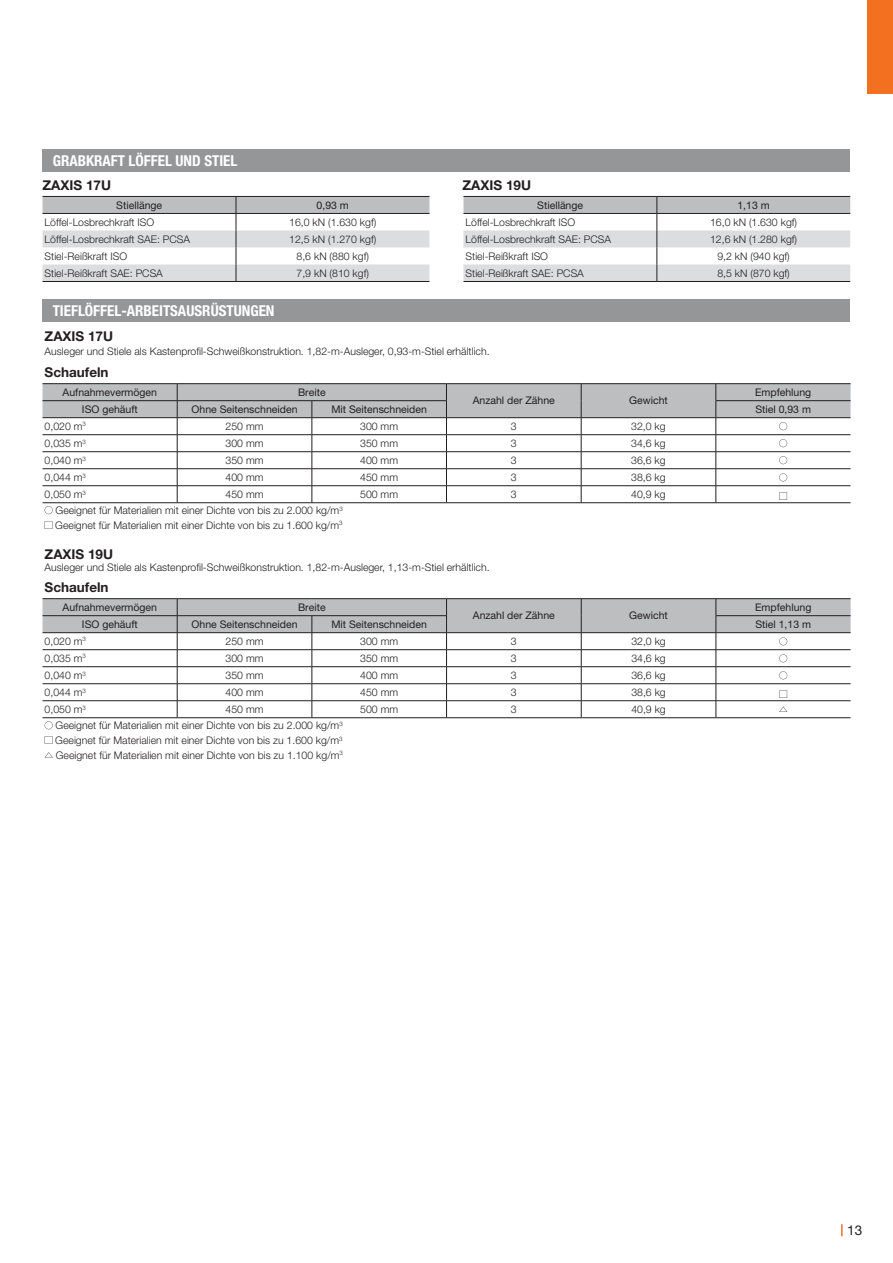
<style>
.page{position:relative;width:893px;height:1263px;background:#fff}
.page>*{position:absolute;margin:0;border:0;box-sizing:border-box;transform-origin:0 0}
.t1{font:700 condensed 15px "Helvetica Neue LT Pro";color:#fff}
.t2{font:700 13.5px "Helvetica Neue LT Pro";color:#231f20}
.t3{font:13.5px "Helvetica Neue LT Pro";color:#231f20}
.t4{font:300 10.5px/14.9px "Helvetica Neue LT Pro";color:#231f20}
.t5{font:10.5px "Helvetica Neue LT Pro";color:#231f20}
</style>
<div class="page">
<div style="left:867px;top:0;width:26px;height:94px;background:#f37021"></div>
<svg style="left:841px;top:1224px;width:2px;height:12px"></svg>
<div style="left:43px;top:149px;width:807px;height:23px;background:#949698"></div>
<svg style="left:43px;top:196px;width:807px;height:85px"></svg>
<hr style="left:43px;top:196px;width:193px;height:1px;background:#231f20">
<hr style="left:236px;top:196px;width:193px;height:1px;background:#231f20">
<hr style="left:463px;top:196px;width:194px;height:1px;background:#231f20">
<hr style="left:657px;top:196px;width:193px;height:1px;background:#231f20">
<hr style="left:43px;top:281px;width:193px;height:1px;background:#231f20">
<hr style="left:236px;top:281px;width:193px;height:1px;background:#231f20">
<hr style="left:463px;top:281px;width:194px;height:1px;background:#231f20">
<hr style="left:657px;top:281px;width:193px;height:1px;background:#231f20">
<hr style="left:43px;top:213px;width:193px;height:1px;background:#231f20">
<hr style="left:236px;top:213px;width:193px;height:1px;background:#231f20">
<hr style="left:463px;top:213px;width:194px;height:1px;background:#231f20">
<hr style="left:657px;top:213px;width:193px;height:1px;background:#231f20">
<div style="left:43px;top:299px;width:807px;height:23px;background:#949698"></div>
<hr style="left:43px;top:383px;width:134px;height:1px;background:#231f20">
<hr style="left:177px;top:383px;width:135px;height:1px;background:#231f20">
<hr style="left:312px;top:383px;width:134px;height:1px;background:#231f20">
<hr style="left:446px;top:383px;width:135px;height:1px;background:#231f20">
<hr style="left:581px;top:383px;width:135px;height:1px;background:#231f20">
<hr style="left:716px;top:383px;width:134px;height:1px;background:#231f20">
<svg style="left:43px;top:384px;width:807px;height:130px"></svg>
<svg style="left:45px;top:521px;width:7px;height:8px"></svg>
<hr style="left:43px;top:598px;width:134px;height:1px;background:#231f20">
<hr style="left:177px;top:598px;width:135px;height:1px;background:#231f20">
<hr style="left:312px;top:598px;width:135px;height:1px;background:#231f20">
<hr style="left:447px;top:598px;width:134px;height:1px;background:#231f20">
<hr style="left:581px;top:598px;width:135px;height:1px;background:#231f20">
<hr style="left:716px;top:598px;width:135px;height:1px;background:#231f20">
<svg style="left:43px;top:599px;width:808px;height:130px"></svg>
<svg style="left:45px;top:736px;width:7px;height:8px"></svg>
<svg style="left:45px;top:752px;width:8px;height:6px"></svg>
<h1 class="t1" style="left:53px;top:151px;width:186px">GRABKRAFT LÖFFEL UND STIEL</h1>
<p class="t2" style="left:43px;top:177px;width:70px">ZAXIS 17U</p>
<p class="t2" style="left:463px;top:177px;width:70px">ZAXIS 19U</p>
<p class="t5" style="left:116px;top:199px;width:47px">Stiellänge</p>
<p class="t5" style="left:317px;top:199px;width:34px">0,93 m</p>
<p class="t5" style="left:537px;top:199px;width:47px">Stiellänge</p>
<p class="t5" style="left:737px;top:199px;width:34px">1,13 m</p>
<p class="t4" style="left:45px;top:214px;width:111px">Löffel-Losbrechkraft ISO</p>
<p class="t4" style="left:289px;top:214px;width:88px">16,0 kN (1.630 kgf)</p>
<p class="t4" style="left:466px;top:214px;width:111px">Löffel-Losbrechkraft ISO</p>
<p class="t4" style="left:710px;top:214px;width:88px">16,0 kN (1.630 kgf)</p>
<p class="t4" style="left:45px;top:231px;width:147px">Löffel-Losbrechkraft SAE: PCSA</p>
<p class="t4" style="left:289px;top:231px;width:88px">12,5 kN (1.270 kgf)</p>
<p class="t4" style="left:466px;top:231px;width:147px">Löffel-Losbrechkraft SAE: PCSA</p>
<p class="t4" style="left:710px;top:231px;width:88px">12,6 kN (1.280 kgf)</p>
<p class="t4" style="left:45px;top:248px;width:84px">Stiel-Reißkraft ISO</p>
<p class="t4" style="left:297px;top:248px;width:74px">8,6 kN (880 kgf)</p>
<p class="t4" style="left:466px;top:248px;width:84px">Stiel-Reißkraft ISO</p>
<p class="t4" style="left:717px;top:248px;width:74px">9,2 kN (940 kgf)</p>
<p class="t4" style="left:45px;top:265px;width:120px">Stiel-Reißkraft SAE: PCSA</p>
<p class="t4" style="left:297px;top:265px;width:74px">7,9 kN (810 kgf)</p>
<p class="t4" style="left:466px;top:265px;width:120px">Stiel-Reißkraft SAE: PCSA</p>
<p class="t4" style="left:717px;top:265px;width:74px">8,5 kN (870 kgf)</p>
<h1 class="t1" style="left:53px;top:301px;width:223px">TIEFLÖFFEL-ARBEITSAUSRÜSTUNGEN</h1>
<p class="t2" style="left:45px;top:328px;width:70px">ZAXIS 17U</p>
<p class="t4" style="left:45px;top:344px;width:446px">Ausleger und Stiele als Kastenprofil-Schweißkonstruktion. 1,82-m-Ausleger, 0,93-m-Stiel erhältlich.</p>
<p class="t2" style="left:45px;top:364px;width:66px">Schaufeln</p>
<p class="t5" style="left:63px;top:386px;width:96px">Aufnahmevermögen</p>
<p class="t5" style="left:298px;top:386px;width:29px">Breite</p>
<p class="t5" style="left:473px;top:394px;width:84px">Anzahl der Zähne</p>
<p class="t5" style="left:629px;top:394px;width:40px">Gewicht</p>
<p class="t5" style="left:755px;top:386px;width:58px">Empfehlung</p>
<p class="t5" style="left:82px;top:403px;width:57px">ISO gehäuft</p>
<p class="t5" style="left:192px;top:403px;width:108px">Ohne Seitenschneiden</p>
<p class="t5" style="left:331px;top:403px;width:97px">Mit Seitenschneiden</p>
<p class="t5" style="left:755px;top:403px;width:57px">Stiel 0,93 m</p>
<p class="t4" style="left:45px;top:419px;width:43px">0,020 m<sup>3</sup></p>
<p class="t4" style="left:226px;top:419px;width:39px">250 mm</p>
<p class="t4" style="left:360px;top:419px;width:39px">300 mm</p>
<p class="t4" style="left:511px;top:419px;width:7px">3</p>
<p class="t4" style="left:631px;top:419px;width:36px">32,0 kg</p>
<p class="t4" style="left:45px;top:436px;width:43px">0,035 m<sup>3</sup></p>
<p class="t4" style="left:226px;top:436px;width:39px">300 mm</p>
<p class="t4" style="left:360px;top:436px;width:39px">350 mm</p>
<p class="t4" style="left:511px;top:436px;width:7px">3</p>
<p class="t4" style="left:631px;top:436px;width:36px">34,6 kg</p>
<p class="t4" style="left:45px;top:453px;width:43px">0,040 m<sup>3</sup></p>
<p class="t4" style="left:226px;top:453px;width:39px">350 mm</p>
<p class="t4" style="left:360px;top:453px;width:39px">400 mm</p>
<p class="t4" style="left:511px;top:453px;width:7px">3</p>
<p class="t4" style="left:631px;top:453px;width:36px">36,6 kg</p>
<p class="t4" style="left:45px;top:470px;width:43px">0,044 m<sup>3</sup></p>
<p class="t4" style="left:226px;top:470px;width:39px">400 mm</p>
<p class="t4" style="left:360px;top:470px;width:39px">450 mm</p>
<p class="t4" style="left:511px;top:470px;width:7px">3</p>
<p class="t4" style="left:631px;top:470px;width:36px">38,6 kg</p>
<p class="t4" style="left:45px;top:487px;width:43px">0,050 m<sup>3</sup></p>
<p class="t4" style="left:226px;top:487px;width:39px">450 mm</p>
<p class="t4" style="left:360px;top:487px;width:39px">500 mm</p>
<p class="t4" style="left:511px;top:487px;width:7px">3</p>
<p class="t4" style="left:631px;top:487px;width:36px">40,9 kg</p>
<p class="t4" style="left:55px;top:503px;width:289px">Geeignet für Materialien mit einer Dichte von bis zu 2.000 kg/m<sup>3<br></sup>Geeignet für Materialien mit einer Dichte von bis zu 1.600 kg/m<sup>3</sup></p>
<p class="t2" style="left:45px;top:546px;width:70px">ZAXIS 19U</p>
<p class="t4" style="left:45px;top:560px;width:446px">Ausleger und Stiele als Kastenprofil-Schweißkonstruktion. 1,82-m-Ausleger, 1,13-m-Stiel erhältlich.</p>
<p class="t2" style="left:45px;top:579px;width:66px">Schaufeln</p>
<p class="t5" style="left:63px;top:601px;width:96px">Aufnahmevermögen</p>
<p class="t5" style="left:298px;top:601px;width:29px">Breite</p>
<p class="t5" style="left:473px;top:609px;width:84px">Anzahl der Zähne</p>
<p class="t5" style="left:629px;top:609px;width:40px">Gewicht</p>
<p class="t5" style="left:755px;top:601px;width:58px">Empfehlung</p>
<p class="t5" style="left:82px;top:618px;width:57px">ISO gehäuft</p>
<p class="t5" style="left:192px;top:618px;width:108px">Ohne Seitenschneiden</p>
<p class="t5" style="left:331px;top:618px;width:97px">Mit Seitenschneiden</p>
<p class="t5" style="left:755px;top:618px;width:57px">Stiel 1,13 m</p>
<p class="t4" style="left:45px;top:633px;width:43px">0,020 m<sup>3</sup></p>
<p class="t4" style="left:226px;top:633px;width:39px">250 mm</p>
<p class="t4" style="left:360px;top:633px;width:39px">300 mm</p>
<p class="t4" style="left:511px;top:633px;width:7px">3</p>
<p class="t4" style="left:631px;top:633px;width:36px">32,0 kg</p>
<p class="t4" style="left:45px;top:650px;width:43px">0,035 m<sup>3</sup></p>
<p class="t4" style="left:226px;top:650px;width:39px">300 mm</p>
<p class="t4" style="left:360px;top:650px;width:39px">350 mm</p>
<p class="t4" style="left:511px;top:650px;width:7px">3</p>
<p class="t4" style="left:631px;top:650px;width:36px">34,6 kg</p>
<p class="t4" style="left:45px;top:668px;width:43px">0,040 m<sup>3</sup></p>
<p class="t4" style="left:226px;top:668px;width:39px">350 mm</p>
<p class="t4" style="left:360px;top:668px;width:39px">400 mm</p>
<p class="t4" style="left:511px;top:668px;width:7px">3</p>
<p class="t4" style="left:631px;top:668px;width:36px">36,6 kg</p>
<p class="t4" style="left:45px;top:685px;width:43px">0,044 m<sup>3</sup></p>
<p class="t4" style="left:226px;top:685px;width:39px">400 mm</p>
<p class="t4" style="left:360px;top:685px;width:39px">450 mm</p>
<p class="t4" style="left:511px;top:685px;width:7px">3</p>
<p class="t4" style="left:631px;top:685px;width:36px">38,6 kg</p>
<p class="t4" style="left:45px;top:702px;width:43px">0,050 m<sup>3</sup></p>
<p class="t4" style="left:226px;top:702px;width:39px">450 mm</p>
<p class="t4" style="left:360px;top:702px;width:39px">500 mm</p>
<p class="t4" style="left:511px;top:702px;width:7px">3</p>
<p class="t4" style="left:631px;top:702px;width:36px">40,9 kg</p>
<p class="t4" style="left:55px;top:718px;width:289px;text-align:justify">Geeignet für Materialien mit einer Dichte von bis zu 2.000 kg/m<sup>3<br></sup>Geeignet für Materialien mit einer Dichte von bis zu 1.600 kg/m<sup>3<br></sup>Geeignet für Materialien mit einer Dichte von bis zu 1.100 kg/m<sup>3</sup></p>
<p class="t3" style="left:847px;top:1222px;width:17px">13</p>
</div>
